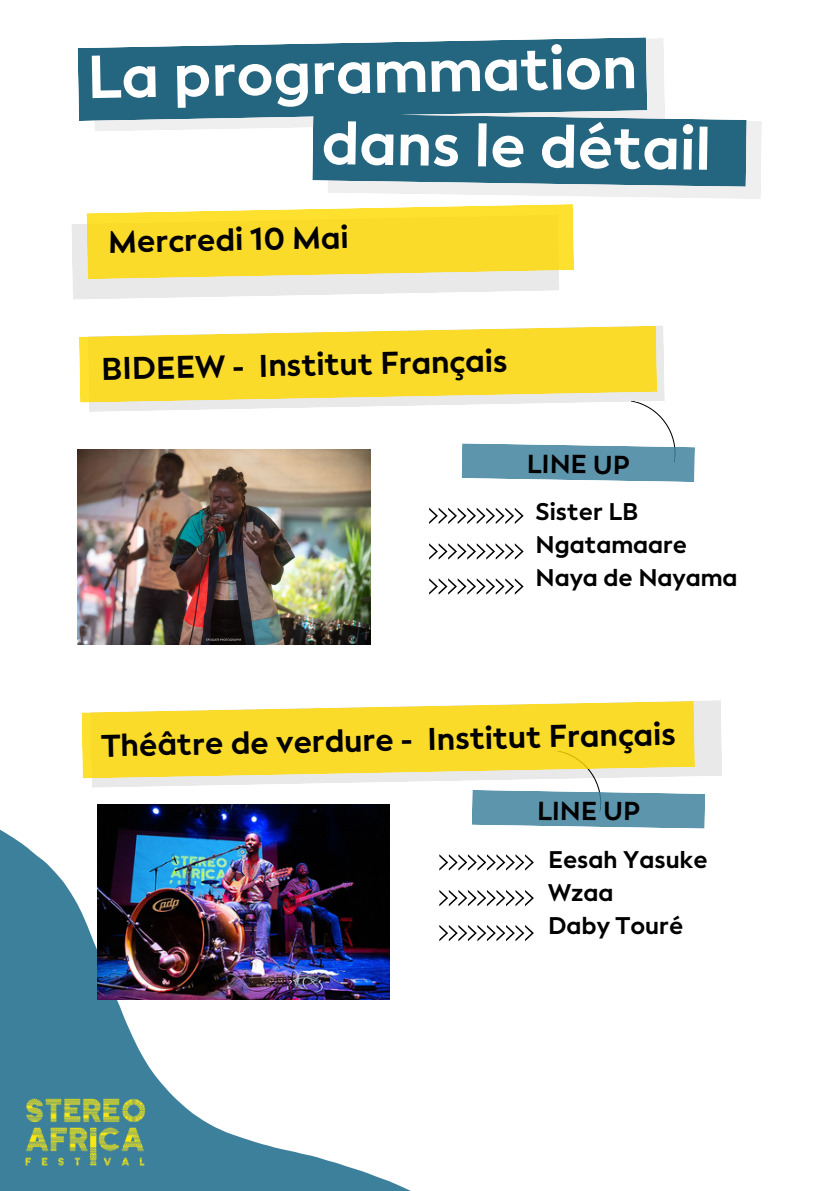
<style>
.page{position:relative;width:839px;height:1191px;background:#fff}
.page>*{position:absolute;margin:0;border:0;box-sizing:border-box;transform-origin:0 0}
.t1{font:700 60.4px "Facundo";color:#fff}
.t2{font:700 31.2px "Facundo";color:#000}
.t3{font:700 26px "Facundo";color:#000}
.t4{font:700 24px "Facundo";color:#000}
</style>
<div class="page">
<svg style="left:92px;top:700px;width:630px;height:88px;fill:#e9e9e9"></svg>
<svg style="left:81px;top:701px;width:614px;height:78px;fill:#fadb2a"></svg>
<svg style="left:471px;top:750px;width:234px;height:79px"></svg>
<svg style="left:486px;top:854px;width:48px;height:17px"></svg>
<svg style="left:486px;top:890px;width:48px;height:16px"></svg>
<svg style="left:486px;top:925px;width:48px;height:16px"></svg>
<svg style="left:0;top:821px;width:486px;height:370px"></svg>
<img style="left:0;top:1050px;width:242px;height:141px">
<svg style="left:89px;top:326px;width:576px;height:86px;fill:#e9e9e9"></svg>
<svg style="left:79px;top:326px;width:578px;height:77px;fill:#fadb2a"></svg>
<svg style="left:461px;top:400px;width:234px;height:82px"></svg>
<img style="left:97px;top:804px;width:293px;height:195px">
<svg style="left:429px;top:508px;width:94px;height:16px"></svg>
<svg style="left:429px;top:543px;width:94px;height:17px"></svg>
<svg style="left:429px;top:578px;width:94px;height:17px"></svg>
<svg style="left:647px;top:38px;width:18px;height:75px"></svg>
<svg style="left:78px;top:37px;width:569px;height:84px;fill:#24657f"></svg>
<svg style="left:72px;top:224px;width:487px;height:75px;fill:#e9e9e9"></svg>
<svg style="left:86px;top:113px;width:676px;height:166px"></svg>
<img style="left:78px;top:450px;width:292px;height:195px">
<p class="t1" style="left:86px;top:37px;width:551px;rotate:-1deg">La programmation</p>
<p class="t1" style="left:322px;top:103px;width:391px;rotate:1deg">dans le détail</p>
<p class="t2" style="left:108px;top:221px;width:242px;rotate:-1deg">Mercredi 10 Mai</p>
<p class="t2" style="left:101px;top:348px;width:408px;rotate:-1deg">BIDEEW - Institut Français</p>
<p class="t3" style="left:527px;top:447px;width:104px;rotate:1deg">LINE UP</p>
<p class="t4" style="left:535px;top:496px;width:104px">Sister LB</p>
<p class="t4" style="left:535px;top:529px;width:153px">Ngatamaare</p>
<p class="t4" style="left:535px;top:562px;width:203px">Naya de Nayama</p>
<p class="t2" style="left:101px;top:724px;width:576px;rotate:-1deg">Théâtre de verdure - Institut Français</p>
<p class="t3" style="left:537px;top:793px;width:104px;rotate:1deg">LINE UP</p>
<p class="t4" style="left:548px;top:844px;width:161px">Eesah Yasuke</p>
<p class="t4" style="left:548px;top:877px;width:67px">Wzaa</p>
<p class="t4" style="left:548px;top:910px;width:137px">Daby Touré</p>
</div>
